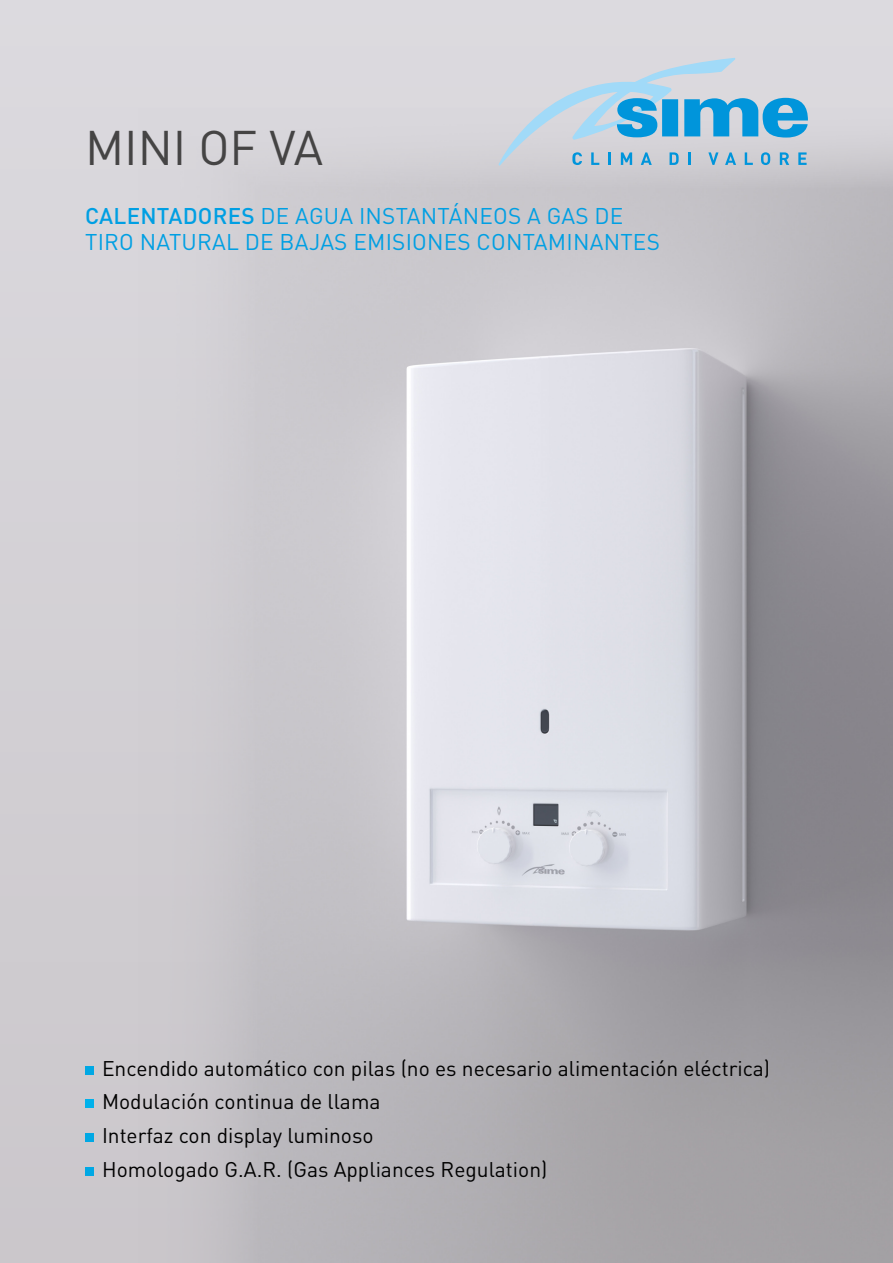
<style>
.page{position:relative;width:893px;height:1263px;background:#fff}
.page>*{position:absolute;margin:0;border:0;box-sizing:border-box;transform-origin:0 0}
.t1{font:48px "DIN Pro";color:#454444}
.t2{font:22.5px/25.5px "DIN Pro";letter-spacing:.01em;color:#009fe3}
.t3{font:21px/33.8px "DIN Pro";color:#000}
.s1{font-weight:500}
</style>
<div class="page">
<div style="left:0;top:0;width:893px;height:1263px;background:linear-gradient(to right,#d7d4d9,#dddbe0)"></div>
<img style="left:130px;top:158px;width:763px;height:1105px">
<div style="left:85px;top:1066px;width:9px;height:8px;background:#00a8e4"></div>
<div style="left:85px;top:1099px;width:9px;height:9px;background:#00b1eb"></div>
<div style="left:85px;top:1133px;width:9px;height:9px;background:#00a8e4"></div>
<div style="left:85px;top:1167px;width:9px;height:8px;background:#00a8e4"></div>
<svg style="left:499px;top:58px;width:309px;height:108px;background:#adcbdd"></svg>
<h1 class="t1" style="left:85px;top:115px;width:240px">MINI OF VA</h1>
<p class="t2" style="left:85px;top:203px;width:576px"><span class="s1">CALENTADORES</span> DE AGUA INSTANTÁNEOS A GAS DE<br>TIRO NATURAL DE BAJAS EMISIONES CONTAMINANTES</p>
<p class="t3" style="left:102px;top:1050px;width:670px">Encendido automático con pilas (no es necesario alimentación eléctrica)<br>Modulación continua de llama<br>Interfaz con display luminoso<br>Homologado G.A.R. (Gas Appliances Regulation)</p>
</div>
